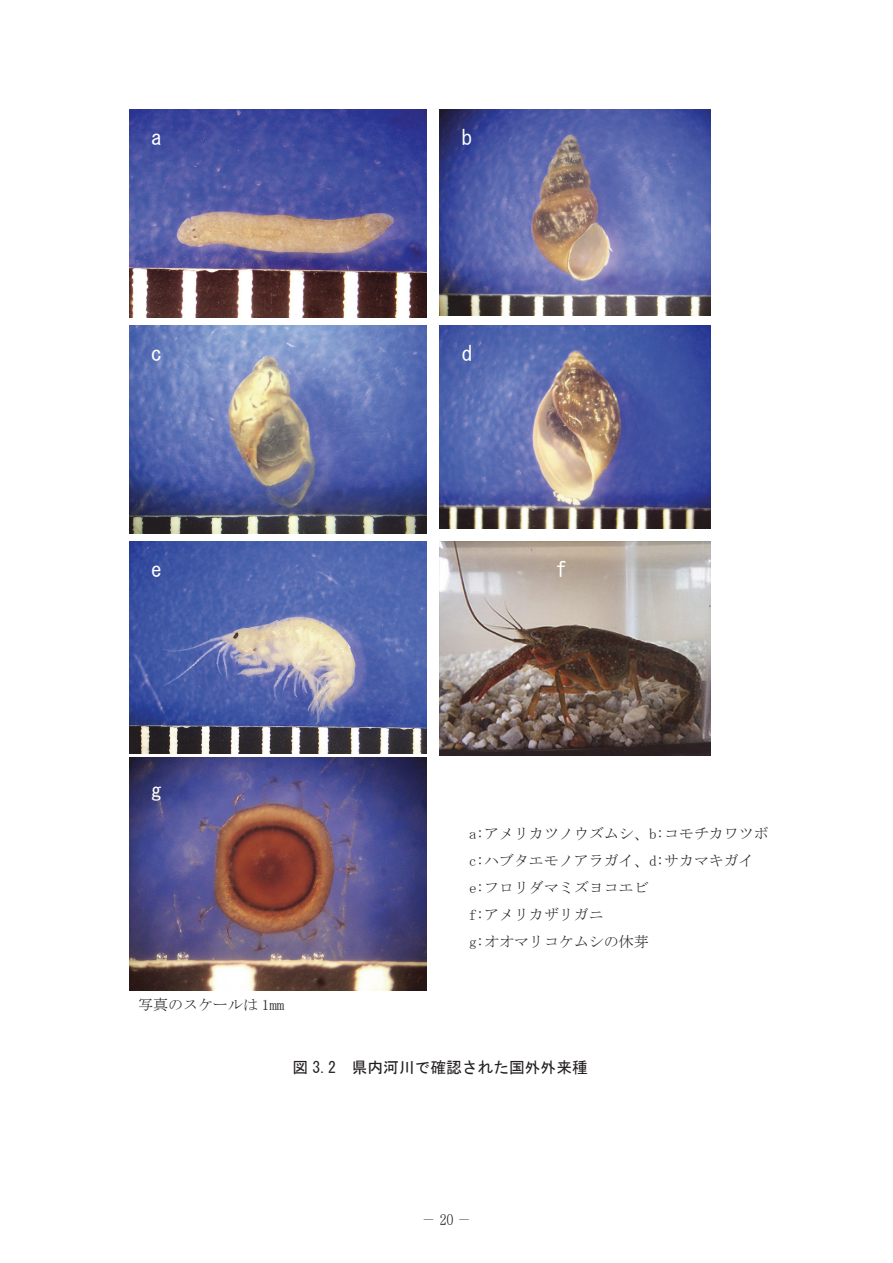
<style>
.page{position:relative;width:893px;height:1263px;background:#fff}
.page>*{position:absolute;margin:0;border:0;box-sizing:border-box;transform-origin:0 0}
.t1{font:21px "MS Gothic";color:#fff}
.t2{font:15.75px "MS Gothic";color:#231f20}
.t3{font:15px/27px "MS Mincho";letter-spacing:-.005em;color:#231f20}
.t4{font:14.25px "Motoya Mincho W2 90 msp RKSJ H";color:#231f20}
</style>
<div class="page">
<img style="left:129px;top:109px;width:297px;height:208px">
<img style="left:440px;top:109px;width:270px;height:206px">
<img style="left:129px;top:325px;width:297px;height:209px">
<img style="left:440px;top:325px;width:270px;height:204px">
<img style="left:129px;top:541px;width:297px;height:212px">
<img style="left:440px;top:541px;width:270px;height:214px">
<img style="left:129px;top:757px;width:297px;height:233px">
<p class="t1" style="left:151px;top:127px;width:12px">a</p>
<p class="t1" style="left:462px;top:127px;width:12px">b</p>
<p class="t1" style="left:151px;top:343px;width:12px">c</p>
<p class="t1" style="left:462px;top:343px;width:12px">d</p>
<p class="t1" style="left:151px;top:559px;width:12px">e</p>
<p class="t1" style="left:556px;top:559px;width:12px">f</p>
<p class="t1" style="left:151px;top:780px;width:12px">g</p>
<p class="t3" style="left:138px;top:991px;width:148px">写真のスケールは 1mm</p>
<p class="t3" style="left:469px;top:820px;width:301px">a:アメリカツノウズムシ、b:コモチカワツボc:ハブタエモノアラガイ、d:サカマキガイe:フロリダマミズヨコエビ<br>f:アメリカザリガニ<br>g:オオマリコケムシの休芽</p>
<p class="t2" style="left:293px;top:1060px;width:297px">図 3.2 県内河川で確認された国外外来種</p>
<p class="t4" style="left:422px;top:1212px;width:51px">－20－</p>
</div>
